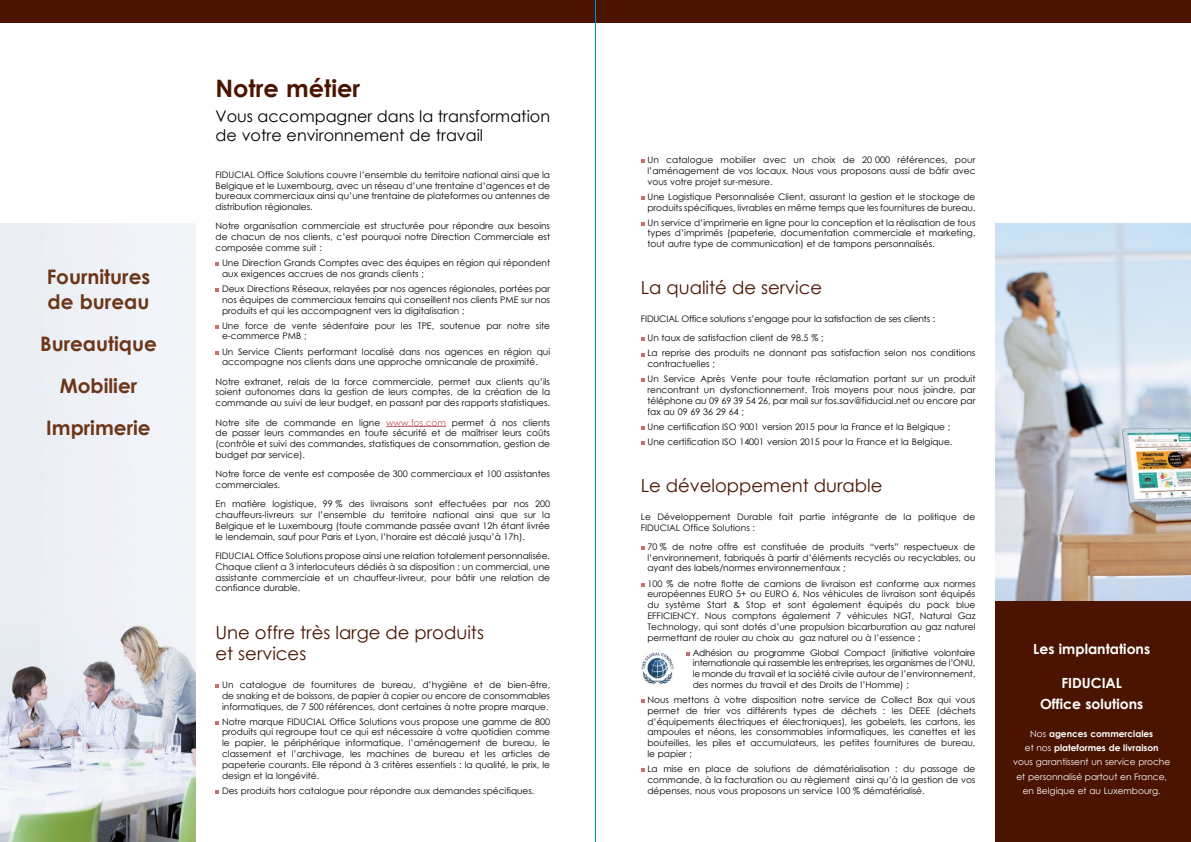
<style>
.page{position:relative;width:1191px;height:842px;background:#fff}
.page>*{position:absolute;margin:0;border:0;box-sizing:border-box;transform-origin:0 0}
.t1{font:700 24px "Century Gothic";color:#4a1400}
.t2{font:700 20px/42px "Century Gothic";color:#6c3618}
.t3{font:18px/21.6px "Century Gothic";color:#4a1400}
.t4{font:16px/19.2px "Century Gothic";color:#000}
.t5{font:700 14px/20.2px "Century Gothic";color:#fff;text-align:center}
.t6{font:9px/10.8px "Century Gothic";color:#000;text-align:justify}
.t7{font:9px/14.2px "Century Gothic";color:#fff;text-align:center}
.s1{color:#bf595d}
.s2{font-weight:700}
</style>
<div class="page">
<img style="left:0;top:224px;width:196px;height:618px">
<img style="left:995px;top:224px;width:196px;height:378px">
<div style="left:995px;top:602px;width:196px;height:240px;background:#4a1400"></div>
<div style="left:0;top:0;width:1191px;height:23px;background:#4a1400"></div>
<hr style="left:386px;top:426px;width:60px;height:1px;background:#bf595d">
<svg style="left:215px;top:262px;width:4px;height:4px"></svg>
<svg style="left:215px;top:288px;width:4px;height:4px"></svg>
<svg style="left:215px;top:325px;width:4px;height:4px"></svg>
<svg style="left:215px;top:351px;width:4px;height:3px"></svg>
<svg style="left:215px;top:684px;width:4px;height:4px"></svg>
<svg style="left:215px;top:721px;width:4px;height:4px"></svg>
<svg style="left:215px;top:790px;width:4px;height:4px"></svg>
<svg style="left:641px;top:159px;width:3px;height:4px"></svg>
<svg style="left:641px;top:196px;width:3px;height:4px"></svg>
<svg style="left:641px;top:222px;width:3px;height:4px"></svg>
<svg style="left:641px;top:378px;width:3px;height:4px"></svg>
<svg style="left:641px;top:426px;width:3px;height:4px"></svg>
<svg style="left:641px;top:441px;width:3px;height:4px"></svg>
<svg style="left:641px;top:546px;width:3px;height:4px"></svg>
<svg style="left:686px;top:652px;width:4px;height:4px"></svg>
<svg style="left:641px;top:699px;width:3px;height:4px"></svg>
<svg style="left:641px;top:768px;width:3px;height:4px"></svg>
<img style="left:641px;top:652px;width:33px;height:33px">
<hr style="left:595px;top:0;width:1px;height:842px;background:#008fd2">
<h2 class="t2" style="left:47px;top:264px;width:105px;line-height:25px">Fournitures de bureau</h2>
<h2 class="t2" style="left:40px;top:322px;width:118px;text-align:center">Bureautique<br>Mobilier<br>Imprimerie</h2>
<h1 class="t1" style="left:215px;top:70px;width:146px">Notre métier</h1>
<h3 class="t4" style="left:215px;top:107px;width:336px">Vous accompagner dans la transformation de votre environnement de travail</h3>
<p class="t6" style="left:215px;top:169px;width:336px">FIDUCIAL Office Solutions couvre l’ensemble du territoire national ainsi que la Belgique et le Luxembourg, avec un réseau d’une trentaine d’agences et de bureaux commerciaux ainsi qu’une trentaine de plateformes ou antennes de distribution régionales.</p>
<p class="t6" style="left:215px;top:221px;width:336px">Notre organisation commerciale est structurée pour répondre aux besoins de chacun de nos clients, c’est pourquoi notre Direction Commerciale est composée comme suit :</p>
<p class="t6" style="left:222px;top:257px;width:329px">Une Direction Grands Comptes avec des équipes en région qui répondent aux exigences accrues de nos grands clients ;</p>
<p class="t6" style="left:222px;top:283px;width:329px">Deux Directions Réseaux, relayées par nos agences régionales, portées par nos équipes de commerciaux terrains qui conseillent nos clients PME sur nos produits et qui les accompagnent vers la digitalisation ;</p>
<p class="t6" style="left:222px;top:320px;width:329px">Une force de vente sédentaire pour les TPE, soutenue par notre site e-commerce PMB ;</p>
<p class="t6" style="left:222px;top:346px;width:329px">Un Service Clients performant localisé dans nos agences en région qui accompagne nos clients dans une approche omnicanale de proximité.</p>
<p class="t6" style="left:215px;top:376px;width:336px">Notre extranet, relais de la force commerciale, permet aux clients qu’ils soient autonomes dans la gestion de leurs comptes, de la création de la commande au suivi de leur budget, en passant par des rapports statistiques.</p>
<p class="t6" style="left:215px;top:417px;width:336px">Notre site de commande en ligne <span class="s1">www.fos.com</span> permet à nos clients de passer leurs commandes en toute sécurité et de maîtriser leurs coûts (contrôle et suivi des commandes, statistiques de consommation, gestion de budget par service).</p>
<p class="t6" style="left:215px;top:468px;width:336px">Notre force de vente est composée de 300 commerciaux et 100 assistantes commerciales.</p>
<p class="t6" style="left:215px;top:498px;width:336px">En matière logistique, 99 % des livraisons sont effectuées par nos 200 chauffeurs-livreurs sur l’ensemble du territoire national ainsi que sur la Belgique et le Luxembourg (toute commande passée avant 12h étant livrée le lendemain, sauf pour Paris et Lyon, l’horaire est décalé jusqu’à 17h).</p>
<p class="t6" style="left:215px;top:550px;width:336px">FIDUCIAL Office Solutions propose ainsi une relation totalement personnalisée.<br>Chaque client a 3 interlocuteurs dédiés à sa disposition : un commercial, une assistante commerciale et un chauffeur-livreur, pour bâtir une relation de confiance durable.</p>
<h3 class="t3" style="left:215px;top:621px;width:270px">Une offre très large de produits et services</h3>
<p class="t6" style="left:222px;top:679px;width:330px">Un catalogue de fournitures de bureau, d’hygiène et de bien-être, de snaking et de boissons, de papier à copier ou encore de consommables informatiques, de 7 500 références, dont certaines à notre propre marque.</p>
<p class="t6" style="left:222px;top:716px;width:329px">Notre marque FIDUCIAL Office Solutions vous propose une gamme de 800 produits qui regroupe tout ce qui est nécessaire à votre quotidien comme le papier, le périphérique informatique, l’aménagement de bureau, le classement et l’archivage, les machines de bureau et les articles de papeterie courants. Elle répond à 3 critères essentiels : la qualité, le prix, le design et la longévité.</p>
<p class="t6" style="left:222px;top:785px;width:314px">Des produits hors catalogue pour répondre aux demandes spécifiques.</p>
<p class="t6" style="left:647px;top:154px;width:329px">Un catalogue mobilier avec un choix de 20 000 références, pour l’aménagement de vos locaux. Nous vous proposons aussi de bâtir avec vous votre projet sur-mesure.</p>
<p class="t6" style="left:647px;top:191px;width:329px">Une Logistique Personnalisée Client, assurant la gestion et le stockage de produits spécifiques, livrables en même temps que les fournitures de bureau.</p>
<p class="t6" style="left:647px;top:217px;width:329px">Un service d’imprimerie en ligne pour la conception et la réalisation de tous types d’imprimés (papeterie, documentation commerciale et marketing, tout autre type de communication) et de tampons personnalisés.</p>
<h3 class="t3" style="left:641px;top:277px;width:183px">La qualité de service</h3>
<p class="t6" style="left:647px;top:309px;width:289px;line-height:19.3px;text-indent:-7px">FIDUCIAL Office solutions s’engage pour la satisfaction de ses clients :<br>Un taux de satisfaction client de 98.5 % ;</p>
<p class="t6" style="left:647px;top:348px;width:329px">La reprise des produits ne donnant pas satisfaction selon nos conditions contractuelles ;</p>
<p class="t6" style="left:647px;top:373px;width:329px">Un Service Après Vente pour toute réclamation portant sur un produit rencontrant un dysfonctionnement. Trois moyens pour nous joindre, par téléphone au 09 69 39 54 26, par mail sur fos.sav@fiducial.net ou encore par fax au 09 69 36 29 64 ;</p>
<p class="t6" style="left:647px;top:419px;width:306px;line-height:15.1px">Une certification ISO 9001 version 2015 pour la France et la Belgique ;<br>Une certification ISO 14001 version 2015 pour la France et la Belgique.</p>
<h3 class="t3" style="left:641px;top:474px;width:243px">Le développement durable</h3>
<p class="t6" style="left:641px;top:511px;width:336px">Le Développement Durable fait partie intégrante de la politique de<br>FIDUCIAL Office Solutions :</p>
<p class="t6" style="left:647px;top:541px;width:329px">70 % de notre offre est constituée de produits “verts” respectueux de l’environnement, fabriqués à partir d’éléments recyclés ou recyclables, ou ayant des labels/normes environnementaux ;</p>
<p class="t6" style="left:647px;top:578px;width:329px">100 % de notre flotte de camions de livraison est conforme aux normes européennes EURO 5+ ou EURO 6. Nos véhicules de livraison sont équipés du système Start &amp; Stop et sont également équipés du pack blue EFFICIENCY. Nous comptons également 7 véhicules NGT, Natural Gaz Technology, qui sont dotés d’une propulsion bicarburation au gaz naturel permettant de rouler au choix au gaz naturel ou à l’essence ;</p>
<p class="t6" style="left:693px;top:647px;width:284px">Adhésion au programme Global Compact (initiative volontaire internationale qui rassemble les entreprises, les organismes de l’ONU, le monde du travail et la société civile autour de l’environnement, des normes du travail et des Droits de l’Homme) ;</p>
<p class="t6" style="left:647px;top:694px;width:329px">Nous mettons à votre disposition notre service de Collect Box qui vous permet de trier vos différents types de déchets : les DEEE (déchets d’équipements électriques et électroniques), les gobelets, les cartons, les ampoules et néons, les consommables informatiques, les canettes et les bouteilles, les piles et accumulateurs, les petites fournitures de bureau, le papier ;</p>
<p class="t6" style="left:647px;top:763px;width:329px">La mise en place de solutions de dématérialisation : du passage de commande, à la facturation ou au règlement ainsi qu’à la gestion de vos dépenses, nous vous proposons un service 100 % dématérialisé.</p>
<h3 class="t5" style="left:1033px;top:638px;width:118px">Les implantations</h3>
<h3 class="t5" style="left:1040px;top:672px;width:105px">FIDUCIAL<br>Office solutions</h3>
<p class="t7" style="left:1013px;top:726px;width:158px">Nos <span class="s2">agences commerciales<br></span>et nos <span class="s2">plateformes de livraison<br></span>vous garantissent un service proche et personnalisé partout en France, en Belgique et au Luxembourg.</p>
</div>
